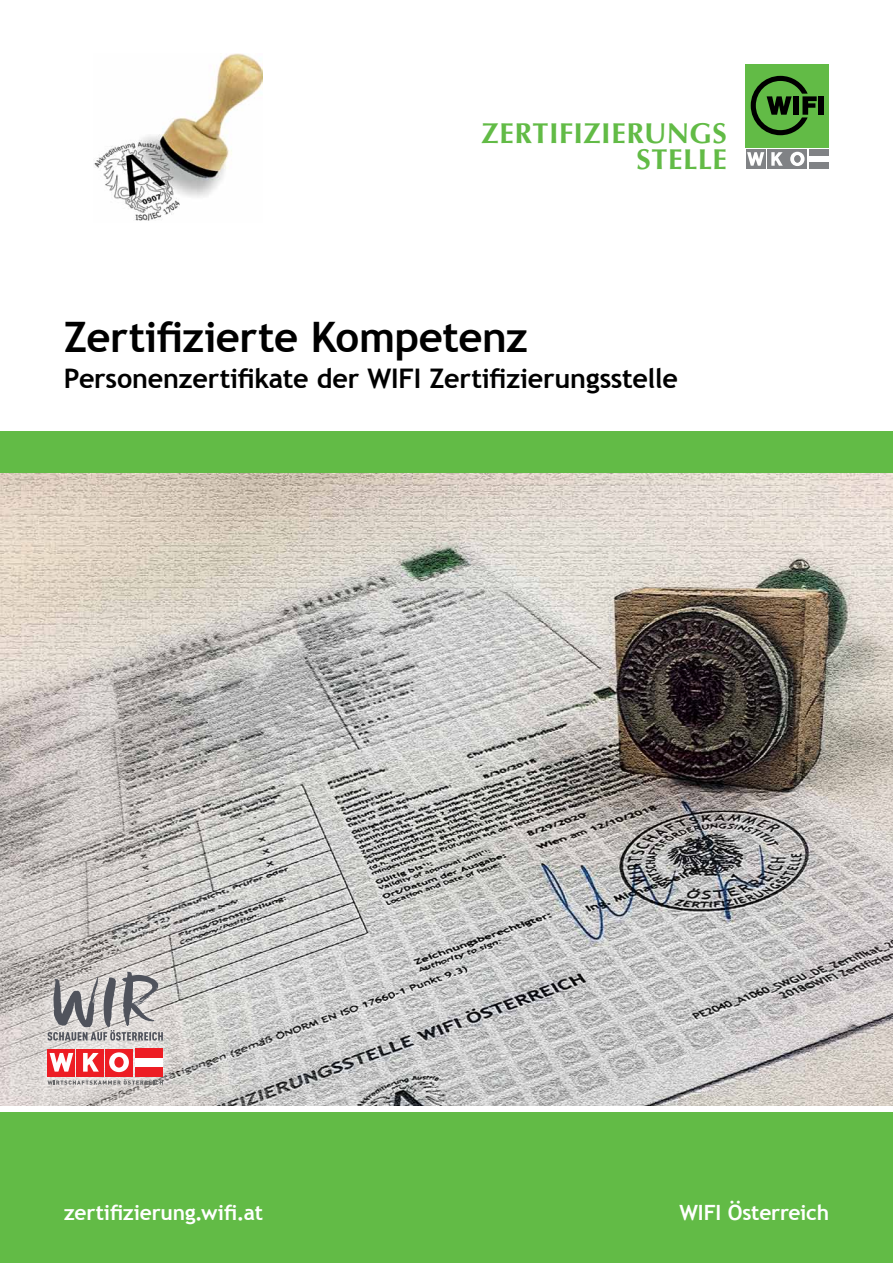
<style>
.page{position:relative;width:893px;height:1263px;background:#fff}
.page>*{position:absolute;margin:0;border:0;box-sizing:border-box;transform-origin:0 0}
.t1{font:700 42px "Trebuchet MS";letter-spacing:-.01em;color:#000}
.t2{font:700 28.8px/26.2px "Optima LT Std";letter-spacing:.02em;color:#62bb46;text-align:right}
.t3{font:700 27px "Trebuchet MS";letter-spacing:-.01em;color:#000}
.t4{font:700 21px "Trebuchet MS";letter-spacing:-.01em;color:#fff}
</style>
<div class="page">
<div style="left:0;top:1105px;width:893px;height:158px;background:#62bb46"></div>
<div style="left:0;top:1105px;width:893px;height:6px;background:#fff"></div>
<div style="left:746px;top:64px;width:83px;height:83px;background:#62bb46"></div>
<div style="left:787px;top:149px;width:20px;height:20px;background:#808285"></div>
<div style="left:767px;top:149px;width:19px;height:20px;background:#808285"></div>
<svg style="left:771px;top:152px;width:12px;height:14px"></svg>
<div style="left:746px;top:149px;width:20px;height:20px;background:#808285"></div>
<svg style="left:747px;top:152px;width:17px;height:14px"></svg>
<div style="left:809px;top:149px;width:20px;height:7px;background:#808285"></div>
<div style="left:809px;top:162px;width:20px;height:7px;background:#808285"></div>
<div style="left:818px;top:96px;width:6px;height:19px;background:#000"></div>
<svg style="left:751px;top:76px;width:66px;height:59px"></svg>
<svg style="left:790px;top:152px;width:15px;height:14px"></svg>
<div style="left:794px;top:155px;width:6px;height:8px;background:#808285;border-radius:50%"></div>
<div style="left:0;top:431px;width:893px;height:43px;background:#62bb46"></div>
<img style="left:0;top:474px;width:893px;height:631px">
<div style="left:36px;top:961px;width:139px;height:135px;background:#fff;opacity:.75"></div>
<div style="left:135px;top:1058px;width:28px;height:9px;background:#fff"></div>
<div style="left:105px;top:1049px;width:28px;height:27px;background:#ed1d24"></div>
<div style="left:76px;top:1049px;width:28px;height:27px;background:#ed1d24"></div>
<svg style="left:48px;top:1079px;width:115px;height:6px"></svg>
<svg style="left:83px;top:1053px;width:16px;height:18px"></svg>
<div style="left:48px;top:1049px;width:27px;height:27px;background:#ed1d24"></div>
<svg style="left:50px;top:1053px;width:23px;height:18px"></svg>
<div style="left:135px;top:1049px;width:28px;height:9px;background:#ed1d24"></div>
<div style="left:135px;top:1067px;width:28px;height:9px;background:#ed1d24"></div>
<svg style="left:109px;top:1052px;width:20px;height:20px"></svg>
<svg style="left:48px;top:972px;width:115px;height:68px;background:#aba9aa"></svg>
<img style="left:94px;top:54px;width:168px;height:167px">
<p class="t2" style="left:481px;top:120px;width:247px">ZERTIFIZIERUNGS<br>STELLE</p>
<h1 class="t1" style="left:64px;top:313px;width:466px">Zertifizierte Kompetenz</h1>
<p class="t3" style="left:64px;top:363px;width:616px">Personenzertifikate der WIFI Zertifizierungsstelle</p>
<p class="t4" style="left:64px;top:1201px;width:201px">zertifizierung.wifi.at</p>
<p class="t4" style="left:679px;top:1201px;width:151px">WIFI Österreich</p>
</div>
